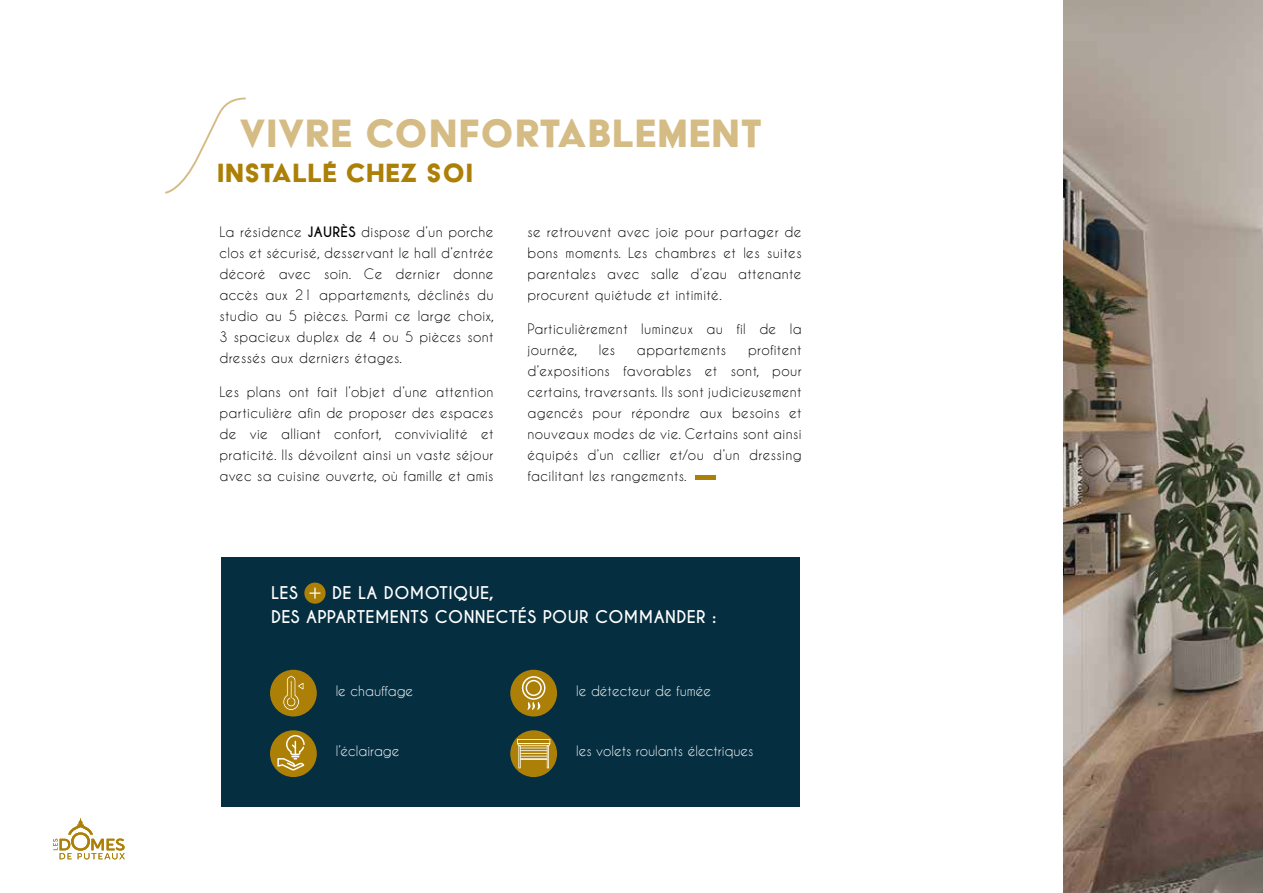
<style>
.page{position:relative;width:1263px;height:893px;background:#fff}
.page>*{position:absolute;margin:0;border:0;box-sizing:border-box;transform-origin:0 0}
.t1{font:45px "Acier Text Solid";letter-spacing:.025em;color:#d5bb84}
.t2{font:30px "Acier Text Solid";letter-spacing:.025em;color:#ac8007}
.t3{font:700 16.5px/24px "Caviar Dreams";letter-spacing:.025em;color:#fff}
.t4{font:13.5px/21px "Caviar Dreams";letter-spacing:.03em;color:#000;text-align:justify}
.t5{font:13.5px "Caviar Dreams";color:#fff}
.s1{font-weight:700}
</style>
<div class="page">
<div style="left:696px;top:475px;width:20px;height:5px;background:#ac8007"></div>
<svg style="left:165px;top:97px;width:81px;height:97px"></svg>
<img style="left:1063px;top:0;width:200px;height:893px">
<div style="left:221px;top:557px;width:579px;height:250px;background:#052e40"></div>
<div style="left:304px;top:583px;width:22px;height:21px;background:#ac8007;border-radius:50%"></div>
<svg style="left:309px;top:588px;width:11px;height:11px"></svg>
<div style="left:270px;top:670px;width:47px;height:46px;background:#ac8007;border-radius:50%"></div>
<svg style="left:283px;top:675px;width:21px;height:36px"></svg>
<div style="left:270px;top:730px;width:47px;height:47px;background:#ac8007;border-radius:50%"></div>
<svg style="left:277px;top:735px;width:28px;height:35px"></svg>
<div style="left:510px;top:670px;width:47px;height:46px;background:#ac8007;border-radius:50%"></div>
<svg style="left:521px;top:676px;width:25px;height:34px"></svg>
<div style="left:510px;top:730px;width:47px;height:47px;background:#ac8007;border-radius:50%"></div>
<svg style="left:517px;top:739px;width:33px;height:29px"></svg>
<svg style="left:53px;top:818px;width:72px;height:41px"></svg>
<h1 class="t1" style="left:240px;top:116px;width:523px">VIVRE CONFORTABLEMENT</h1>
<h2 class="t2" style="left:217px;top:161px;width:257px">INSTALLÉ CHEZ SOI</h2>
<p class="t4" style="left:219px;top:222px;width:276px">La résidence <span class="s1">JAURÈS</span> dispose d’un porche clos et sécurisé, desservant le hall d’entrée décoré avec soin. Ce dernier donne accès aux 21 appartements, déclinés du studio au 5 pièces. Parmi ce large choix, 3 spacieux duplex de 4 ou 5 pièces sont dressés aux derniers étages.</p>
<p class="t4" style="left:219px;top:382px;width:276px">Les plans ont fait l’objet d’une attention particulière afin de proposer des espaces de vie alliant confort, convivialité et praticité. Ils dévoilent ainsi un vaste séjour avec sa cuisine ouverte, où famille et amis</p>
<p class="t4" style="left:527px;top:222px;width:276px">se retrouvent avec joie pour partager de bons moments. Les chambres et les suites parentales avec salle d’eau attenante procurent quiétude et intimité.</p>
<p class="t4" style="left:527px;top:319px;width:276px">Particulièrement lumineux au fil de la journée,</p>
<p class="t4" style="left:599px;top:340px;width:18px">les</p>
<p class="t4" style="left:637px;top:340px;width:91px">appartements</p>
<p class="t4" style="left:527px;top:340px;width:276px;text-indent:221px">profitent d’expositions favorables et sont, pour certains, traversants. Ils sont judicieusement agencés pour répondre aux besoins et nouveaux modes de vie. Certains sont ainsi équipés d’un cellier et/ou d’un dressing facilitant les rangements.</p>
<p class="t3" style="left:271px;top:582px;width:447px;text-indent:61px">DE LA DOMOTIQUE,<br>DES APPARTEMENTS CONNECTÉS POUR COMMANDER :</p>
<p class="t3" style="left:271px;top:582px;width:28px">LES</p>
<p class="t5" style="left:336px;top:684px;width:79px">le chauffage</p>
<p class="t5" style="left:336px;top:745px;width:65px">l’éclairage</p>
<p class="t5" style="left:576px;top:684px;width:137px">le détecteur de fumée</p>
<p class="t5" style="left:576px;top:745px;width:179px">les volets roulants électriques</p>
</div>
